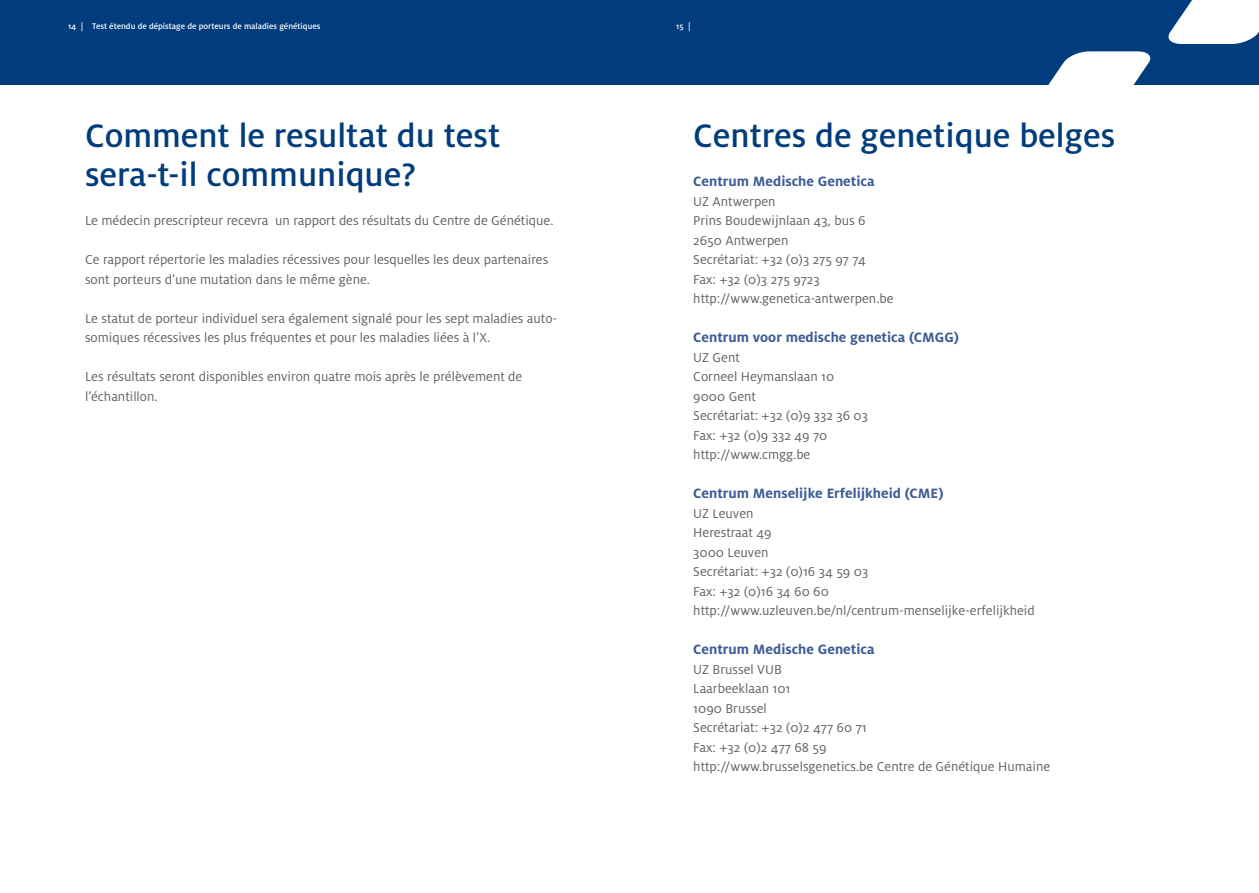
<style>
.page{position:relative;width:1259px;height:893px;background:#fff}
.page>*{position:absolute;margin:0;border:0;box-sizing:border-box;transform-origin:0 0}
._3_-_Hoofdtitel{font:500 36px "Milo OT";color:#013d7d}
._3_-_Kleine_titels{font:700 15px "Milo OT";color:#3d5c95}
._4_-_Opsomming_-_niv{font:14.25px/19.5px "Milo OT";color:#636366}
.t1{font:500 9px "Milo OT";color:#fff}
</style>
<div class="page">
<div style="left:629px;top:0;width:630px;height:85px;background:#013d7d"></div>
<svg style="left:1048px;top:51px;width:103px;height:34px"></svg>
<svg style="left:1168px;top:0;width:91px;height:44px;background:#dce4ed"></svg>
<div style="left:0;top:0;width:629px;height:85px;background:#013d7d"></div>
<p class="t1" style="left:68px;top:21px;width:254px">14 | Test étendu de dépistage de porteurs de maladies génétiques</p>
<p class="t1" style="left:676px;top:21px;width:16px">15 |</p>
<p class="_3_-_Hoofdtitel" style="left:85px;top:116px;width:417px">Comment le resultat du test</p>
<p class="_3_-_Hoofdtitel" style="left:85px;top:155px;width:332px">sera-t-il communique?</p>
<p class="_4_-_Opsomming_-_niv" style="left:85px;top:211px;width:470px">Le médecin prescripteur recevra un rapport des résultats du Centre de Génétique.</p>
<p class="_4_-_Opsomming_-_niv" style="left:85px;top:250px;width:465px">Ce rapport répertorie les maladies récessives pour lesquelles les deux partenaires sont porteurs d’une mutation dans le même gène.</p>
<p class="_4_-_Opsomming_-_niv" style="left:85px;top:308px;width:473px">Le statut de porteur individuel sera également signalé pour les sept maladies auto&shy;somiques récessives les plus fréquentes et pour les maladies liées à l’X.</p>
<p class="_4_-_Opsomming_-_niv" style="left:85px;top:367px;width:439px">Les résultats seront disponibles environ quatre mois après le prélèvement de l’échantillon.</p>
<p class="_3_-_Hoofdtitel" style="left:693px;top:116px;width:423px">Centres de genetique belges</p>
<p class="_3_-_Kleine_titels" style="left:693px;top:173px;width:183px">Centrum Medische Genetica</p>
<p class="_4_-_Opsomming_-_niv" style="left:693px;top:191px;width:84px">UZ Antwerpen</p>
<p class="_4_-_Opsomming_-_niv" style="left:693px;top:211px;width:174px">Prins Boudewijnlaan 43, bus 6</p>
<p class="_4_-_Opsomming_-_niv" style="left:693px;top:230px;width:97px">2650 Antwerpen</p>
<p class="_4_-_Opsomming_-_niv" style="left:693px;top:250px;width:174px">Secrétariat: +32 (0)3 275 97 74</p>
<p class="_4_-_Opsomming_-_niv" style="left:693px;top:269px;width:128px">Fax: +32 (0)3 275 9723</p>
<p class="_4_-_Opsomming_-_niv" style="left:693px;top:289px;width:202px">http://www.genetica-antwerpen.be</p>
<p class="_3_-_Kleine_titels" style="left:693px;top:329px;width:267px">Centrum voor medische genetica (CMGG)</p>
<p class="_4_-_Opsomming_-_niv" style="left:693px;top:347px;width:48px">UZ Gent</p>
<p class="_4_-_Opsomming_-_niv" style="left:693px;top:367px;width:143px">Corneel Heymanslaan 10</p>
<p class="_4_-_Opsomming_-_niv" style="left:693px;top:386px;width:64px">9000 Gent</p>
<p class="_4_-_Opsomming_-_niv" style="left:693px;top:406px;width:176px">Secrétariat: +32 (0)9 332 36 03</p>
<p class="_4_-_Opsomming_-_niv" style="left:693px;top:425px;width:136px">Fax: +32 (0)9 332 49 70</p>
<p class="_4_-_Opsomming_-_niv" style="left:693px;top:445px;width:119px">http://www.cmgg.be</p>
<p class="_3_-_Kleine_titels" style="left:693px;top:485px;width:252px">Centrum Menselijke Erfelijkheid (CME)</p>
<p class="_4_-_Opsomming_-_niv" style="left:693px;top:503px;width:62px">UZ Leuven</p>
<p class="_4_-_Opsomming_-_niv" style="left:693px;top:523px;width:80px">Herestraat 49</p>
<p class="_4_-_Opsomming_-_niv" style="left:693px;top:542px;width:77px">3000 Leuven</p>
<p class="_4_-_Opsomming_-_niv" style="left:693px;top:562px;width:176px">Secrétariat: +32 (0)16 34 59 03</p>
<p class="_4_-_Opsomming_-_niv" style="left:693px;top:581px;width:137px">Fax: +32 (0)16 34 60 60</p>
<p class="_4_-_Opsomming_-_niv" style="left:693px;top:601px;width:343px">http://www.uzleuven.be/nl/centrum-menselijke-erfelijkheid</p>
<p class="_3_-_Kleine_titels" style="left:693px;top:641px;width:183px">Centrum Medische Genetica</p>
<p class="_4_-_Opsomming_-_niv" style="left:693px;top:659px;width:90px">UZ Brussel VUB</p>
<p class="_4_-_Opsomming_-_niv" style="left:693px;top:679px;width:99px">Laarbeeklaan 101</p>
<p class="_4_-_Opsomming_-_niv" style="left:693px;top:698px;width:75px">1090 Brussel</p>
<p class="_4_-_Opsomming_-_niv" style="left:693px;top:718px;width:175px">Secrétariat: +32 (0)2 477 60 71</p>
<p class="_4_-_Opsomming_-_niv" style="left:693px;top:737px;width:135px">Fax: +32 (0)2 477 68 59</p>
<p class="_4_-_Opsomming_-_niv" style="left:693px;top:757px;width:358px">http://www.brusselsgenetics.be Centre de Génétique Humaine</p>
</div>
